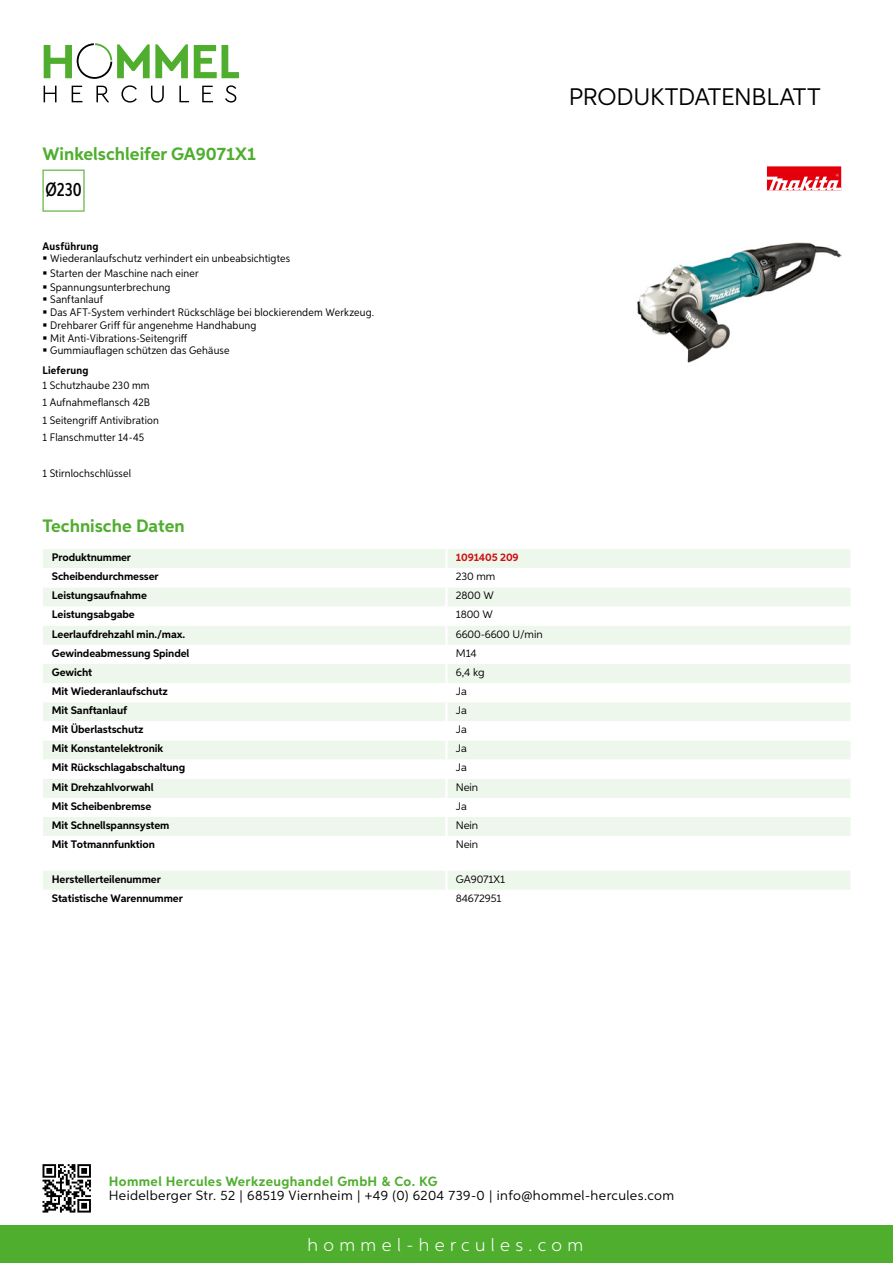
<style>
.page{position:relative;width:893px;height:1263px;background:#fff}
.page>*{position:absolute;margin:0;border:0;box-sizing:border-box;transform-origin:0 0}
.t1{font:24px "Aspira";letter-spacing:-.01em;color:#000}
.t2{font:500 19.2px "Aspira XX Nar";color:#000}
.t3{font:700 18px "Aspira";color:#50ae2f}
.t4{font:300 18px "Aspira";letter-spacing:.3em;color:#fff}
.t5{font:13.5px "Aspira";letter-spacing:.03em;color:#000}
.t6{font:700 13.5px "Aspira";letter-spacing:.03em;color:#50ae2f}
.t7{font:10.95px/12.8px "Aspira Nar";letter-spacing:.015em;color:#000}
.t8{font:700 10.95px "Aspira";letter-spacing:-.01em;color:#000}
.t9{font:10.95px "Aspira";letter-spacing:-.01em;color:#000}
.t10{font:700 10.95px "Aspira Nar";letter-spacing:.02em;color:#000}
.t11{font:700 10.95px "Aspira";letter-spacing:-.01em;color:#cd1013}
</style>
<div class="page">
<div style="left:0;top:1226px;width:893px;height:37px;background:#50ae2f"></div>
<svg style="left:43px;top:1164px;width:48px;height:48px"></svg>
<svg style="left:194px;top:45px;width:45px;height:33px"></svg>
<svg style="left:44px;top:43px;width:144px;height:36px"></svg>
<svg style="left:44px;top:86px;width:13px;height:16px"></svg>
<svg style="left:72px;top:86px;width:10px;height:16px"></svg>
<svg style="left:96px;top:86px;width:13px;height:16px"></svg>
<svg style="left:121px;top:85px;width:16px;height:18px"></svg>
<svg style="left:151px;top:86px;width:13px;height:17px"></svg>
<svg style="left:179px;top:86px;width:10px;height:16px"></svg>
<svg style="left:202px;top:86px;width:11px;height:16px"></svg>
<svg style="left:225px;top:85px;width:11px;height:18px"></svg>
<div style="left:43px;top:549px;width:807px;height:19px;background:#eef7eb"></div>
<svg style="left:43px;top:588px;width:807px;height:248px;fill:#eef7eb"></svg>
<hr style="left:445px;top:549px;width:3px;height:19px;background:#fff">
<hr style="left:445px;top:587px;width:3px;height:19px;background:#fff">
<hr style="left:445px;top:606px;width:3px;height:20px;background:#fff">
<hr style="left:445px;top:626px;width:3px;height:19px;background:#fff">
<hr style="left:445px;top:645px;width:3px;height:19px;background:#fff">
<hr style="left:445px;top:664px;width:3px;height:19px;background:#fff">
<hr style="left:445px;top:683px;width:3px;height:19px;background:#fff">
<hr style="left:445px;top:702px;width:3px;height:19px;background:#fff">
<hr style="left:445px;top:721px;width:3px;height:19px;background:#fff">
<hr style="left:445px;top:740px;width:3px;height:20px;background:#fff">
<hr style="left:445px;top:760px;width:3px;height:19px;background:#fff">
<hr style="left:445px;top:779px;width:3px;height:19px;background:#fff">
<hr style="left:445px;top:798px;width:3px;height:19px;background:#fff">
<hr style="left:445px;top:817px;width:3px;height:19px;background:#fff">
<div style="left:43px;top:871px;width:807px;height:19px;background:#eef7eb"></div>
<svg style="left:43px;top:170px;width:42px;height:42px"></svg>
<img style="left:637px;top:242px;width:205px;height:121px">
<svg style="left:766px;top:166px;width:76px;height:25px"></svg>
<div style="left:767px;top:166px;width:74px;height:24px;background:#e3000b"></div>
<svg style="left:767px;top:174px;width:74px;height:16px"></svg>
<h3 class="t3" style="left:43px;top:142px;width:215px">Winkelschleifer GA9071X1</h3>
<h2 class="t2" style="left:45px;top:178px;width:38px">Ø230</h2>
<p class="t10" style="left:43px;top:239px;width:58px">Ausführung</p>
<p class="t7" style="left:50px;top:251px;width:241px;line-height:14.1px">Wiederanlaufschutz verhindert ein unbeabsichtigtes<br>Starten der Maschine nach einer<br>Spannungsunterbrechung</p>
<p class="t7" style="left:50px;top:293px;width:326px">Sanftanlauf<br>Das AFT-System verhindert Rückschläge bei blockierendem Werkzeug.<br>Drehbarer Griff für angenehme Handhabung<br>Mit Anti-Vibrations-Seitengriff<br>Gummiauflagen schützen das Gehäuse</p>
<p class="t10" style="left:43px;top:363px;width:47px">Lieferung</p>
<p class="t7" style="left:43px;top:376px;width:118px;line-height:17.5px">1 Schutzhaube 230 mm<br>1 Aufnahmeflansch 42B<br>1 Seitengriff Antivibration<br>1 Flanschmutter 14-45</p>
<p class="t7" style="left:43px;top:466px;width:90px">1 Stirnlochschlüssel</p>
<h3 class="t3" style="left:43px;top:515px;width:144px">Technische Daten</h3>
<p class="t8" style="left:52px;top:550px;width:81px">Produktnummer</p>
<p class="t11" style="left:456px;top:550px;width:64px">1091405 209</p>
<p class="t8" style="left:52px;top:570px;width:108px">Scheibendurchmesser</p>
<p class="t9" style="left:456px;top:570px;width:41px">230 mm</p>
<p class="t8" style="left:52px;top:589px;width:97px">Leistungsaufnahme</p>
<p class="t9" style="left:456px;top:589px;width:39px">2800 W</p>
<p class="t8" style="left:52px;top:608px;width:84px">Leistungsabgabe</p>
<p class="t9" style="left:456px;top:608px;width:39px">1800 W</p>
<p class="t8" style="left:52px;top:627px;width:135px">Leerlaufdrehzahl min./max.</p>
<p class="t9" style="left:456px;top:627px;width:88px">6600-6600 U/min</p>
<p class="t8" style="left:52px;top:646px;width:139px">Gewindeabmessung Spindel</p>
<p class="t9" style="left:456px;top:646px;width:22px">M14</p>
<p class="t8" style="left:52px;top:665px;width:42px">Gewicht</p>
<p class="t9" style="left:456px;top:665px;width:30px">6,4 kg</p>
<p class="t8" style="left:52px;top:684px;width:117px">Mit Wiederanlaufschutz</p>
<p class="t9" style="left:456px;top:684px;width:13px">Ja</p>
<p class="t8" style="left:52px;top:704px;width:77px">Mit Sanftanlauf</p>
<p class="t9" style="left:456px;top:704px;width:13px">Ja</p>
<p class="t8" style="left:52px;top:723px;width:93px">Mit Überlastschutz</p>
<p class="t9" style="left:456px;top:723px;width:13px">Ja</p>
<p class="t8" style="left:52px;top:742px;width:113px">Mit Konstantelektronik</p>
<p class="t9" style="left:456px;top:742px;width:13px">Ja</p>
<p class="t8" style="left:52px;top:761px;width:135px">Mit Rückschlagabschaltung</p>
<p class="t9" style="left:456px;top:761px;width:13px">Ja</p>
<p class="t8" style="left:52px;top:780px;width:103px">Mit Drehzahlvorwahl</p>
<p class="t9" style="left:456px;top:780px;width:24px">Nein</p>
<p class="t8" style="left:52px;top:799px;width:101px">Mit Scheibenbremse</p>
<p class="t9" style="left:456px;top:799px;width:13px">Ja</p>
<p class="t8" style="left:52px;top:818px;width:119px">Mit Schnellspannsystem</p>
<p class="t9" style="left:456px;top:818px;width:24px">Nein</p>
<p class="t8" style="left:52px;top:837px;width:105px">Mit Totmannfunktion</p>
<p class="t9" style="left:456px;top:837px;width:24px">Nein</p>
<p class="t8" style="left:52px;top:872px;width:111px">Herstellerteilenummer</p>
<p class="t9" style="left:456px;top:872px;width:51px">GA9071X1</p>
<p class="t8" style="left:52px;top:891px;width:132px">Statistische Warennummer</p>
<p class="t9" style="left:456px;top:891px;width:47px">84672951</p>
<h1 class="t1" style="left:569px;top:82px;width:253px">Produktdatenblatt</h1>
<p class="t6" style="left:109px;top:1172px;width:330px">Hommel Hercules Werkzeughandel GmbH &amp; Co. KG</p>
<p class="t5" style="left:109px;top:1187px;width:567px">Heidelberger Str. 52 | 68519 Viernheim | +49 (0) 6204 739-0 | info@hommel-hercules.com</p>
<h3 class="t4" style="left:307px;top:1234px;width:277px">hommel-hercules.com</h3>
</div>
